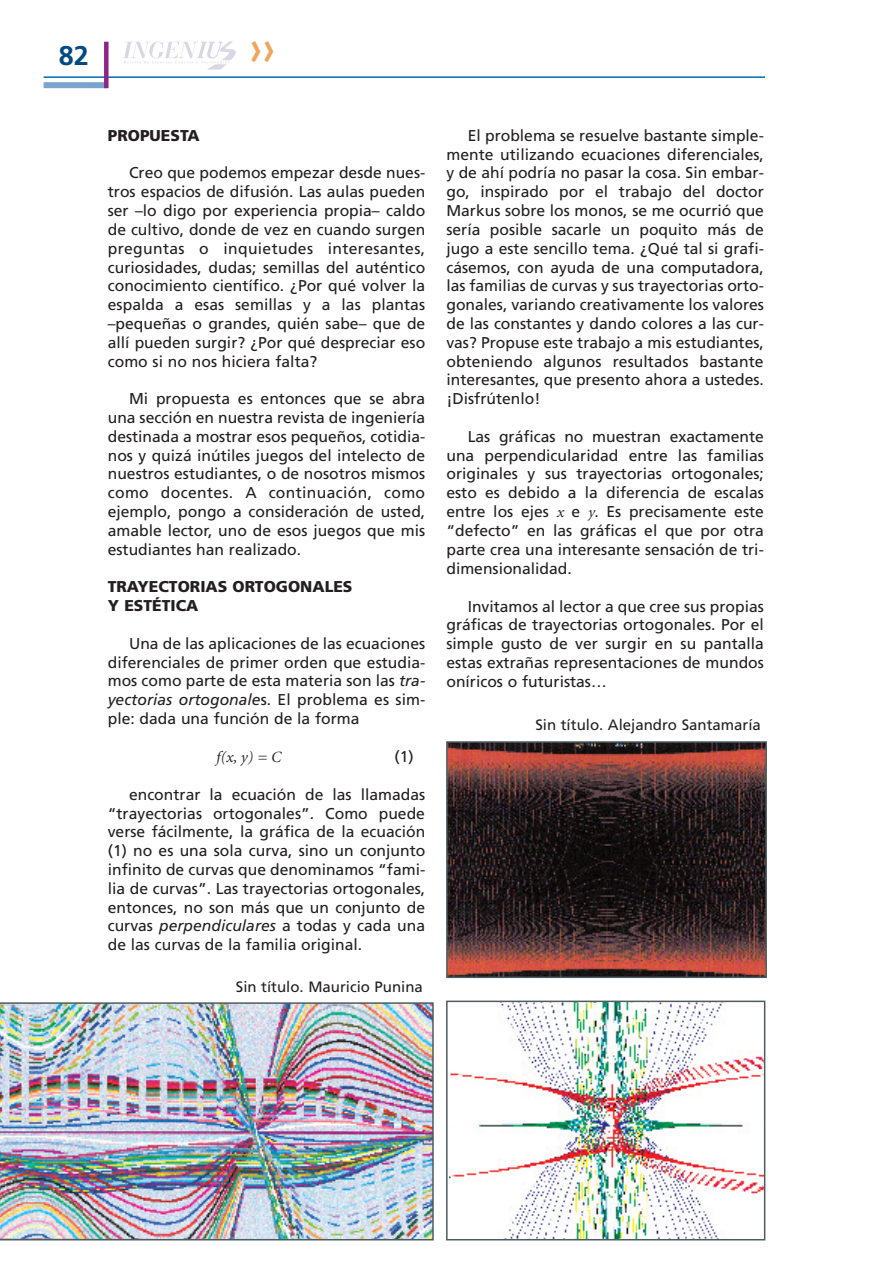
<style>
.page{position:relative;width:893px;height:1263px;background:#fff}
.page>*{position:absolute;margin:0;border:0;box-sizing:border-box;transform-origin:0 0}
.t1{font:700 45px "Eurostile";color:#f1a45c}
.t2{font:700 27px "Frutiger";color:#014981}
.t3{font:15.6px/18.8px "Frutiger";color:#231f20;text-align:justify}
.t4{font:900 15.6px/18.8px "Frutiger";color:#231f20}
.t5{font:italic 15.6px "Minion";color:#231f20}
.t6{font:15px "Frutiger";color:#231f20}
.s1{font-style:italic}
.s2{font-family:"Minion";font-style:italic}
</style>
<div class="page">
<div style="left:44px;top:82px;width:62px;height:6px;background:#7ba3d0"></div>
<hr style="left:44px;top:76px;width:721px;height:2px;background:#006caf">
<div style="left:104px;top:42px;width:5px;height:46px;background:#8e2585"></div>
<svg style="left:123px;top:41px;width:113px;height:29px"></svg>
<img style="left:0;top:1002px;width:434px;height:238px">
<img style="left:449px;top:744px;width:315px;height:231px">
<div style="left:446px;top:741px;width:321px;height:237px;border:2px solid #4e5c5e"></div>
<img style="left:450px;top:1003px;width:312px;height:234px">
<div style="left:446px;top:1000px;width:319px;height:240px;border:2px solid #4e5c5e"></div>
<h2 class="t2" style="left:59px;top:44px;width:32px">82</h2>
<h1 class="t1" style="left:249px;top:27px;width:27px">››</h1>
<p class="t4" style="left:108px;top:127px;width:94px">PROPUESTA</p>
<p class="t3" style="left:108px;top:165px;width:319px;text-indent:21px">Creo que podemos empezar desde nues&shy;tros espacios de difusión. Las aulas pueden ser –lo digo por experiencia propia– caldo de cultivo, donde de vez en cuando surgen preguntas o inquietudes interesantes, curiosidades, dudas; semillas del auténtico conocimiento científico. ¿Por qué volver la espalda a esas semillas y a las plantas –pequeñas o grandes, quién sabe– que de allí pueden surgir? ¿Por qué despreciar eso como si no nos hiciera falta?</p>
<p class="t3" style="left:108px;top:391px;width:319px;text-indent:21px">Mi propuesta es entonces que se abra una sección en nuestra revista de ingeniería destinada a mostrar esos pequeños, cotidia&shy;nos y quizá inútiles juegos del intelecto de nuestros estudiantes, o de nosotros mismos como docentes. A continuación, como ejemplo, pongo a consideración de usted, amable lector, uno de esos juegos que mis estudiantes han realizado.</p>
<p class="t4" style="left:108px;top:579px;width:246px">TRAYECTORIAS ORTOGONALES<br>Y ESTÉTICA</p>
<p class="t3" style="left:108px;top:635px;width:319px;text-indent:21px">Una de las aplicaciones de las ecuaciones diferenciales de primer orden que estudia&shy;mos como parte de esta materia son las <span class="s1">tra&shy;yectorias ortogonale</span>s. El problema es sim&shy;ple: dada una función de la forma</p>
<p class="t5" style="left:216px;top:750px;width:66px">f(x, y) = C</p>
<p class="t3" style="left:394px;top:748px;width:21px">(1)</p>
<p class="t3" style="left:108px;top:786px;width:319px;text-indent:21px">encontrar la ecuación de las llamadas “trayectorias ortogonales”. Como puede verse fácilmente, la gráfica de la ecuación (1) no es una sola curva, sino un conjunto infinito de curvas que denominamos “fami&shy;lia de curvas”. Las trayectorias ortogonales, entonces, no son más que un conjunto de curvas <span class="s1">perpendiculares</span> a todas y cada una de las curvas de la familia original.</p>
<p class="t6" style="left:236px;top:981px;width:189px">Sin título. Mauricio Punina</p>
<p class="t3" style="left:446px;top:127px;width:319px;text-indent:21px">El problema se resuelve bastante simple&shy;mente utilizando ecuaciones diferenciales, y de ahí podría no pasar la cosa. Sin embar&shy;go, inspirado por el trabajo del doctor Markus sobre los monos, se me ocurrió que sería posible sacarle un poquito más de jugo a este sencillo tema. ¿Qué tal si grafi&shy;cásemos, con ayuda de una computadora, las familias de curvas y sus trayectorias orto&shy;gonales, variando creativamente los valores de las constantes y dando colores a las cur&shy;vas? Propuse este trabajo a mis estudiantes, obteniendo algunos resultados bastante interesantes, que presento ahora a ustedes. ¡Disfrútenlo!</p>
<p class="t3" style="left:446px;top:428px;width:319px;text-indent:21px">Las gráficas no muestran exactamente una perpendicularidad entre las familias originales y sus trayectorias ortogonales; esto es debido a la diferencia de escalas entre los ejes <span class="s2">x</span> e <span class="s2">y</span>. Es precisamente este “defecto” en las gráficas el que por otra parte crea una interesante sensación de tri&shy;dimensionalidad.</p>
<p class="t3" style="left:446px;top:598px;width:319px;text-indent:21px">Invitamos al lector a que cree sus propias gráficas de trayectorias ortogonales. Por el simple gusto de ver surgir en su pantalla estas extrañas representaciones de mundos oníricos o futuristas…</p>
<p class="t6" style="left:535px;top:718px;width:227px">Sin título. Alejandro Santamaría</p>
</div>
